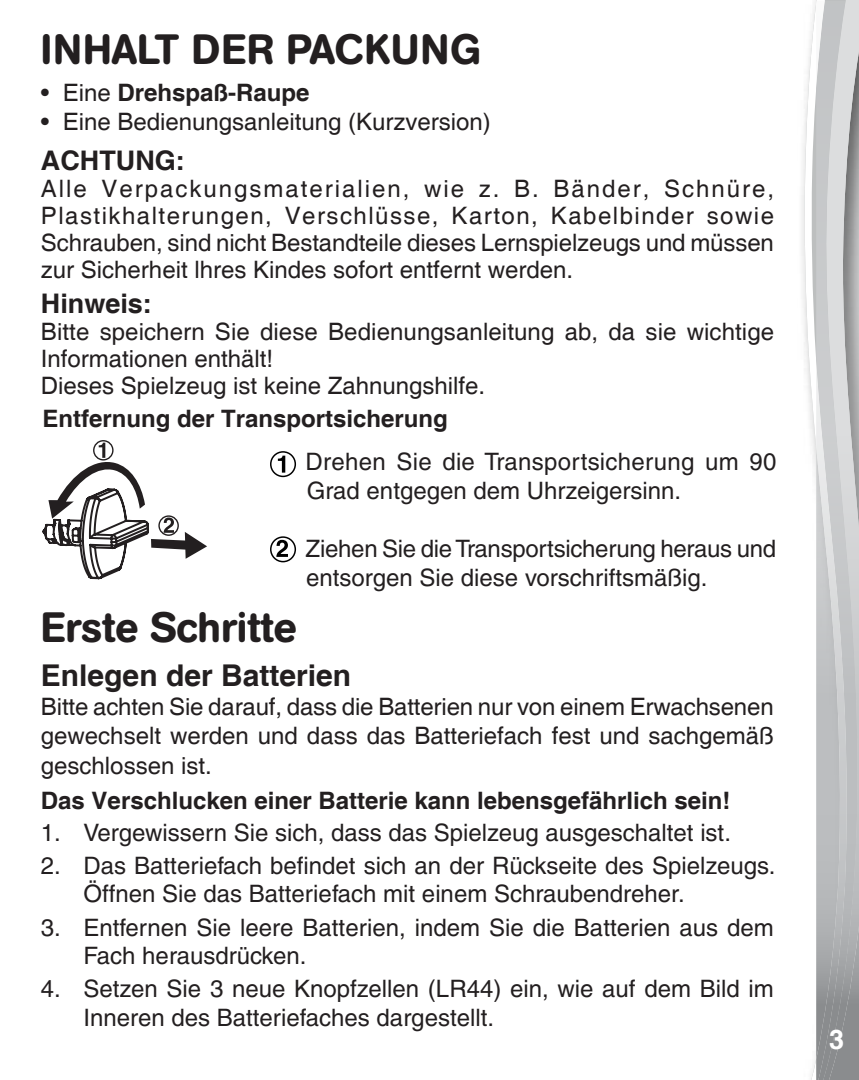
<style>
.page{position:relative;width:859px;height:1080px;background:#fff}
.page>*{position:absolute;margin:0;border:0;box-sizing:border-box;transform-origin:0 0}
.Body_text{font:500 42px "AG Book Rounded";letter-spacing:.02em;color:#231f20}
.Headline{font:500 42px "AG Book Rounded";color:#231f20}
.Subhead_1{font:700 30px "Helvetica";color:#231f20}
.Headline-2{font:700 27px "Helvetica";color:#231f20}
.t1{font:700 27px "Helvetica";color:#fff}
.Headline-3{font:24px/27px "Helvetica";color:#231f20}
.body_text1{font:500 24px/28.8px "Helvetica";color:#231f20}
.body_text_2{font:500 24px/28.8px "Helvetica";color:#231f20}
.body_text_2-2{font:700 24px "Helvetica";color:#231f20}
.body_text1-2{font:24px "Helvetica";color:#231f20}
.正文文本_2{font:700 24px "Helvetica";color:#231f20}
.body_text1-3{font:700 24px "Helvetica";color:#231f20}
.s1{font-weight:400}
</style>
<div class="page">
<svg style="left:804px;top:0;width:12px;height:1080px"></svg>
<img style="left:849px;top:3px;width:10px;height:1077px">
<svg style="left:816px;top:0;width:43px;height:3px"></svg>
<img style="left:816px;top:1px;width:33px;height:1079px">
<div style="left:270px;top:451px;width:26px;height:26px;border:2px solid #000;border-radius:50%"></div>
<svg style="left:278px;top:456px;width:7px;height:17px"></svg>
<svg style="left:276px;top:540px;width:12px;height:17px"></svg>
<div style="left:270px;top:536px;width:26px;height:26px;border:2px solid #000;border-radius:50%"></div>
<div style="left:93px;top:440px;width:21px;height:21px;border:1px solid #231f20;border-radius:50%"></div>
<svg style="left:42px;top:443px;width:165px;height:137px"></svg>
<p class="Body_text" style="left:41px;top:25px;width:441px">INHALT DER PACKUNG</p>
<p class="body_text1-3" style="left:41px;top:78px;width:270px"><span class="s1">• Eine</span> Drehspaß-Raupe</p>
<p class="body_text1-2" style="left:41px;top:108px;width:451px">• Eine Bedienungsanleitung (Kurzversion)</p>
<p class="Headline-2" style="left:41px;top:144px;width:145px">ACHTUNG:</p>
<p class="Headline-3" style="left:41px;top:176px;width:735px;text-align:justify">Alle Verpackungsmaterialien, wie z. B. Bänder, Schnüre, Plastikhalterungen, Verschlüsse, Karton, Kabelbinder sowie Schrauben, sind nicht Bestandteile dieses Lernspielzeugs und müssen zur Sicherheit lhres Kindes sofort entfernt werden.</p>
<p class="Headline-2" style="left:41px;top:287px;width:113px">Hinweis:</p>
<p class="Headline-3" style="left:41px;top:319px;width:735px">Bitte speichern Sie diese Bedienungsanleitung ab, da sie wichtige<br>Informationen enthält!</p>
<p class="Headline-3" style="left:41px;top:373px;width:446px">Dieses Spielzeug ist keine Zahnungshilfe.</p>
<p class="正文文本_2" style="left:43px;top:403px;width:407px">Entfernung der Transportsicherung</p>
<p class="body_text_2" style="left:306px;top:448px;width:472px">Drehen Sie die Transportsicherung um 90<br>Grad entgegen dem Uhrzeigersinn.</p>
<p class="body_text_2" style="left:306px;top:534px;width:472px">Ziehen Sie die Transportsicherung heraus und entsorgen Sie diese vorschriftsmäßig.</p>
<p class="Headline" style="left:41px;top:602px;width:257px">Erste Schritte</p>
<p class="Subhead_1" style="left:41px;top:657px;width:312px">Enlegen der Batterien</p>
<p class="Headline-3" style="left:41px;top:694px;width:734px">Bitte achten Sie darauf, dass die Batterien nur von einem Erwachsenen</p>
<p class="Headline-3" style="left:41px;top:721px;width:734px;line-height:30px">gewechselt werden und dass das Batteriefach fest und sachgemäß geschlossen ist.</p>
<p class="body_text_2-2" style="left:41px;top:786px;width:691px">Das Verschlucken einer Batterie kann lebensgefährlich sein!</p>
<p class="body_text1" style="left:41px;top:818px;width:691px">1. Vergewissern Sie sich, dass das Spielzeug ausgeschaltet ist.</p>
<p class="body_text1" style="left:83px;top:851px;width:693px;text-indent:-43px">2. Das Batteriefach befindet sich an der Rückseite des Spielzeugs.<br>Öffnen Sie das Batteriefach mit einem Schraubendreher.</p>
<p class="body_text1" style="left:83px;top:913px;width:692px;text-indent:-43px">3. Entfernen Sie leere Batterien, indem Sie die Batterien aus dem<br>Fach herausdrücken.</p>
<p class="body_text1" style="left:83px;top:975px;width:692px;text-indent:-43px">4. Setzen Sie 3 neue Knopfzellen (LR44) ein, wie auf dem Bild im<br>Inneren des Batteriefaches dargestellt.</p>
<p class="t1" style="left:829px;top:1023px;width:17px">3</p>
</div>
